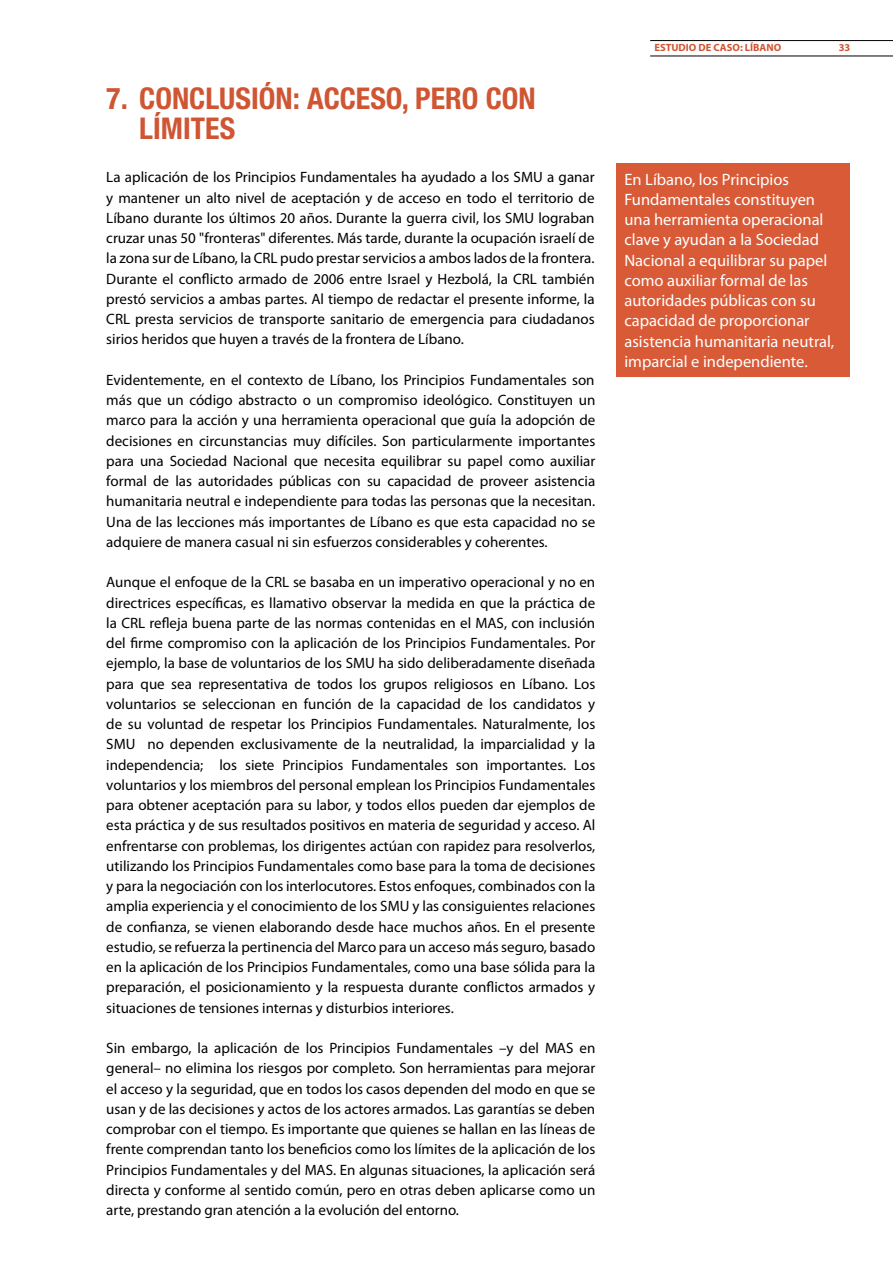
<style>
.page{position:relative;width:893px;height:1263px;background:#fff}
.page>*{position:absolute;margin:0;border:0;box-sizing:border-box;transform-origin:0 0}
.t1{font:700 condensed 30px/30px "Helvetica Neue";color:#cf5533}
.t2{font:16.5px/20.2px "Myriad Pro";color:#fff}
.t3{font:15px/20.2px "Myriad Pro";color:#000;text-align:justify}
.t4{font:700 10.5px "Myriad Pro";color:#cf5533}
</style>
<div class="page">
<hr style="left:650px;top:40px;width:243px;height:1px;background:#000">
<hr style="left:650px;top:56px;width:243px;height:1px;background:#000">
<div style="left:616px;top:164px;width:234px;height:213px;background:#d95a36"></div>
<h1 class="t1" style="left:139px;top:83px;width:398px;text-indent:-33px">7. CONCLUSIÓN: ACCESO, PERO CON<br>LÍMITES</h1>
<p class="t3" style="left:106px;top:167px;width:490px">La aplicación de los Principios Fundamentales ha ayudado a los SMU a ganar y mantener un alto nivel de aceptación y de acceso en todo el territorio de Líbano durante los últimos 20 años. Durante la guerra civil, los SMU lograban cruzar unas 50 "fronteras" diferentes. Más tarde, durante la ocupación israelí de la zona sur de Líbano, la CRL pudo prestar servicios a ambos lados de la frontera.<br>Durante el conflicto armado de 2006 entre Israel y Hezbolá, la CRL también prestó servicios a ambas partes. Al tiempo de redactar el presente informe, la CRL presta servicios de transporte sanitario de emergencia para ciudadanos sirios heridos que huyen a través de la frontera de Líbano.</p>
<p class="t3" style="left:106px;top:369px;width:491px">Evidentemente, en el contexto de Líbano, los Principios Fundamentales son más que un código abstracto o un compromiso ideológico. Constituyen un marco para la acción y una herramienta operacional que guía la adopción de decisiones en circunstancias muy difíciles. Son particularmente importantes para una Sociedad Nacional que necesita equilibrar su papel como auxiliar formal de las autoridades públicas con su capacidad de proveer asistencia humanitaria neutral e independiente para todas las personas que la necesitan.<br>Una de las lecciones más importantes de Líbano es que esta capacidad no se adquiere de manera casual ni sin esfuerzos considerables y coherentes.</p>
<p class="t3" style="left:106px;top:572px;width:491px">Aunque el enfoque de la CRL se basaba en un imperativo operacional y no en directrices específicas, es llamativo observar la medida en que la práctica de la CRL refleja buena parte de las normas contenidas en el MAS, con inclusión del firme compromiso con la aplicación de los Principios Fundamentales. Por ejemplo, la base de voluntarios de los SMU ha sido deliberadamente diseñada para que sea representativa de todos los grupos religiosos en Líbano. Los voluntarios se seleccionan en función de la capacidad de los candidatos y de su voluntad de respetar los Principios Fundamentales. Naturalmente, los SMU no dependen exclusivamente de la neutralidad, la imparcialidad y la independencia; los siete Principios Fundamentales son importantes. Los voluntarios y los miembros del personal emplean los Principios Fundamentales para obtener aceptación para su labor, y todos ellos pueden dar ejemplos de esta práctica y de sus resultados positivos en materia de seguridad y acceso. Al enfrentarse con problemas, los dirigentes actúan con rapidez para resolverlos, utilizando los Principios Fundamentales como base para la toma de decisiones y para la negociación con los interlocutores. Estos enfoques, combinados con la amplia experiencia y el conocimiento de los SMU y las consiguientes relaciones de confianza, se vienen elaborando desde hace muchos años. En el presente estudio, se refuerza la pertinencia del Marco para un acceso más seguro, basado en la aplicación de los Principios Fundamentales, como una base sólida para la preparación, el posicionamiento y la respuesta durante conflictos armados y situaciones de tensiones internas y disturbios interiores.</p>
<p class="t3" style="left:106px;top:1038px;width:491px">Sin embargo, la aplicación de los Principios Fundamentales –y del MAS en general– no elimina los riesgos por completo. Son herramientas para mejorar el acceso y la seguridad, que en todos los casos dependen del modo en que se usan y de las decisiones y actos de los actores armados. Las garantías se deben comprobar con el tiempo. Es importante que quienes se hallan en las líneas de frente comprendan tanto los beneficios como los límites de la aplicación de los Principios Fundamentales y del MAS. En algunas situaciones, la aplicación será directa y conforme al sentido común, pero en otras deben aplicarse como un arte, prestando gran atención a la evolución del entorno.</p>
<p class="t4" style="left:654px;top:41px;width:128px">ESTUDIO DE CASO: LÍBANO</p>
<p class="t4" style="left:839px;top:41px;width:13px">33</p>
<p class="t2" style="left:624px;top:169px;width:211px">En Líbano, los Principios<br>Fundamentales constituyen una herramienta operacional clave y ayudan a la Sociedad<br>Nacional a equilibrar su papel como auxiliar formal de las autoridades públicas con su capacidad de proporcionar asistencia humanitaria neutral, imparcial e independiente.</p>
</div>
